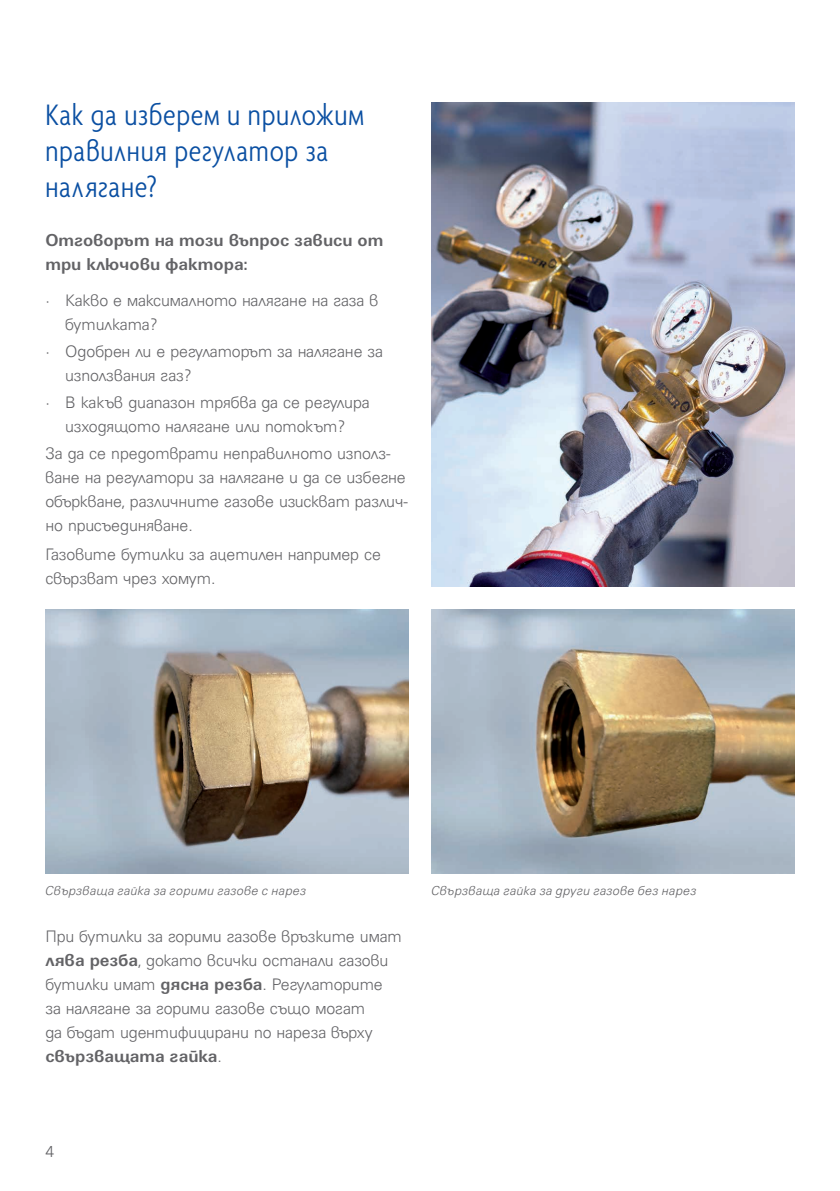
<style>
.page{position:relative;width:840px;height:1191px;background:#fff}
.page>*{position:absolute;margin:0;border:0;box-sizing:border-box;transform-origin:0 0}
.t1{font:300 condensed 32px/36px "Agenda Bg";letter-spacing:.02em;color:#0a4fa2}
.t2{font:300 18px/24px "Universum Bg";color:#636366}
.t3{font:700 18px/24px "Universum Bg";color:#636366}
.t4{font:italic 300 14px "Universum Bg";letter-spacing:.03em;color:#636366}
.s1{font-weight:700}
</style>
<div class="page">
<img style="left:431px;top:609px;width:363px;height:264px">
<img style="left:431px;top:102px;width:363px;height:484px">
<img style="left:45px;top:609px;width:363px;height:264px">
<h1 class="t1" style="left:45px;top:96px;width:320px">Как да изберем и приложим правилния регулатор за налягане?</h1>
<p class="t3" style="left:45px;top:228px;width:339px">Отговорът на този въпрос зависи от три ключови фактора:</p>
<p class="t2" style="left:65px;top:289px;width:314px;text-indent:-20px">• Какво е максималното налягане на газа в бутилката?</p>
<p class="t2" style="left:65px;top:339px;width:319px;text-indent:-20px">• Одобрен ли е регулаторът за налягане за използвания газ?</p>
<p class="t2" style="left:45px;top:390px;width:325px;text-align:center">• В какъв диапазон трябва да се регулира изходящото налягане или потокът?</p>
<p class="t2" style="left:45px;top:441px;width:364px">За да се предотврати неправилното използ&shy;ване на регулатори за налягане и да се избегне объркване, различните газове изискват различ&shy;но присъединяване.</p>
<p class="t2" style="left:45px;top:543px;width:337px">Газовите бутилки за ацетилен например се свързват чрез хомут.</p>
<p class="t4" style="left:45px;top:883px;width:262px">Свързваща гайка за горими газове с нарез</p>
<p class="t4" style="left:431px;top:883px;width:266px">Свързваща гайка за други газове без нарез</p>
<p class="t2" style="left:45px;top:924px;width:357px">При бутилки за горими газове връзките имат <span class="s1">лява резба</span>, докато всички останали газови бутилки имат <span class="s1">дясна резба</span>. Регулаторите за налягане за горими газове също могат<br>да бъдат идентифицирани по нареза върху <span class="s1">свързващата гайка</span>.</p>
<p class="t2" style="left:45px;top:1139px;width:10px">4</p>
</div>
